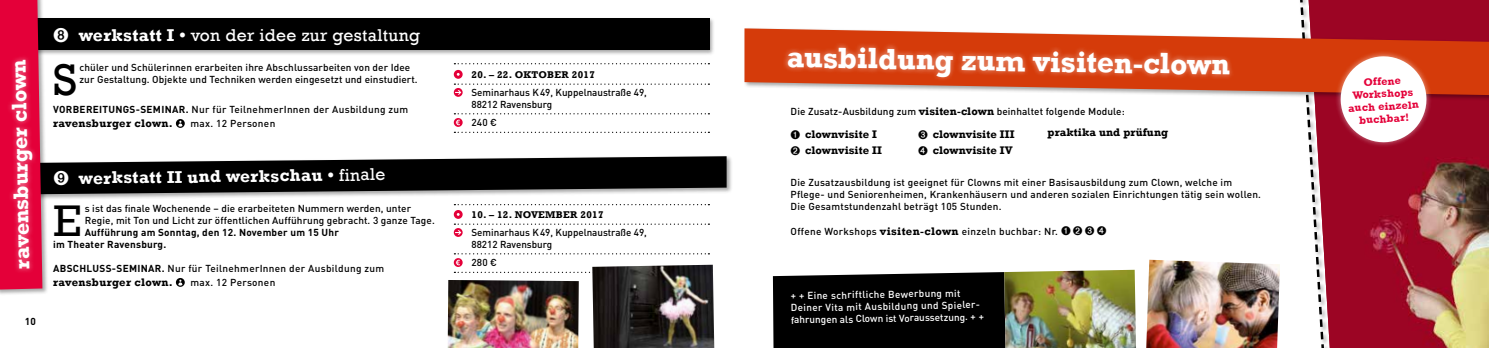
<style>
.page{position:relative;width:1489px;height:348px;background:#fff}
.page>*{position:absolute;margin:0;border:0;box-sizing:border-box;transform-origin:0 0}
.t1{font:45.38px "Rockwell";color:#000}
.t2{font:700 30px "Rockwell";color:#fff}
.t3{font:700 21.5px "Rockwell";color:#fff}
.t4{font:17.5px "Rockwell";letter-spacing:.02em;color:#fff}
.t5{font:700 17.5px "Rockwell";color:#fff}
.t6{font:700 11.25px/16.2px "Rockwell";letter-spacing:.01em;color:#000}
.t7{font:700 11.25px "Rockwell";letter-spacing:.03em;color:#000}
.t8{font:700 10.88px/12.5px "Rockwell";color:#e40039;text-align:center}
.t9{font:500 10px/12px "DIN";letter-spacing:.01em;color:#000}
.t10{font:500 10px "DIN";letter-spacing:.03em;color:#000}
.t11{font:500 10px/12px "DIN";color:#fff}
.t12{font:700 10px/12px "DIN";letter-spacing:.02em;color:#000}
.t13{font:700 10px "Rockwell";letter-spacing:.03em;color:#000}
.s1{font-weight:700}
.s2{font-weight:400}
.s3{font-family:"DIN Medium Alternate";font-weight:400}
.s4{font-family:"Rockwell";font-weight:700;font-size:11.25px}
</style>
<div class="page">
<img style="left:1331px;top:0;width:157px;height:347px">
<div style="left:1297px;top:0;width:34px;height:347px;background:#000;opacity:.35"></div>
<svg style="left:1297px;top:0;width:29px;height:347px"></svg>
<div style="left:0;top:16px;width:715px;height:40px;background:#000;opacity:.35"></div>
<div style="left:0;top:18px;width:709px;height:32px;background:#000"></div>
<svg style="left:454px;top:63px;width:255px;height:1px"></svg>
<svg style="left:454px;top:70px;width:255px;height:27px"></svg>
<svg style="left:454px;top:113px;width:255px;height:20px"></svg>
<svg style="left:176px;top:119px;width:9px;height:9px"></svg>
<div style="left:34px;top:154px;width:699px;height:46px;background:#000;opacity:.35"></div>
<svg style="left:49px;top:156px;width:677px;height:38px;background:#272727"></svg>
<svg style="left:176px;top:278px;width:9px;height:8px"></svg>
<svg style="left:454px;top:204px;width:255px;height:32px"></svg>
<div style="left:0;top:0;width:49px;height:295px;background:#000;opacity:.35"></div>
<svg style="left:0;top:0;width:42px;height:289px;background:#d81042"></svg>
<div style="left:6px;top:54px;width:32px;height:219px;background:#fff;opacity:.5"></div>
<img style="left:447px;top:280px;width:7px;height:67px">
<img style="left:454px;top:253px;width:256px;height:94px">
<img style="left:592px;top:264px;width:122px;height:83px">
<div style="left:743px;top:27px;width:745px;height:74px;background:#000;opacity:.35"></div>
<svg style="left:744px;top:28px;width:744px;height:67px;fill:#d53b0a"></svg>
<div style="left:782px;top:42px;width:453px;height:40px;background:#fff;opacity:.5"></div>
<div style="left:1334px;top:50px;width:98px;height:98px;background:#fff;opacity:.5"></div>
<svg style="left:1339px;top:55px;width:88px;height:88px"></svg>
<div style="left:772px;top:272px;width:232px;height:75px;background:#000"></div>
<img style="left:1004px;top:269px;width:131px;height:78px">
<img style="left:1146px;top:259px;width:133px;height:88px">
<h3 class="t3" style="left:9px;top:269px;width:211px;rotate:-91deg">ravensburger clown</h3>
<p class="t12" style="left:25px;top:314px;width:13px">10</p>
<h3 class="t4" style="left:53px;top:25px;width:368px">➑ <span class="s1">werkstatt I •</span> von der idee zur gestaltung</h3>
<h1 class="t1" style="left:53px;top:54px;width:26px">S</h1>
<p class="t9" style="left:79px;top:61px;width:340px">chüler und Schülerinnen erarbeiten ihre Abschlussarbeiten von der Idee zur Gestaltung. Objekte und Techniken werden eingesetzt und einstudiert.</p>
<p class="t10" style="left:53px;top:103px;width:356px"><span class="s1">VORBEREITUNGS-SEMINAR.</span> Nur für TeilnehmerInnen der Ausbildung zum</p>
<p class="t7" style="left:53px;top:116px;width:121px">ravensburger clown.</p>
<p class="t10" style="left:190px;top:117px;width:86px">max. 12 Personen</p>
<h3 class="t5" style="left:53px;top:168px;width:334px;rotate:-1deg">➒ werkstatt II und werkschau • <span class="s2">finale</span></h3>
<h1 class="t1" style="left:53px;top:194px;width:30px">E</h1>
<p class="t9" style="left:85px;top:202px;width:351px">s ist das finale Wochenende – die erarbeiteten Nummern werden, unter<br>Regie, mit Ton und Licht zur öffentlichen Aufführung gebracht. 3 ganze Tage.</p>
<p class="t12" style="left:53px;top:226px;width:287px;text-indent:32px">Aufführung am Sonntag, den 12. November um 15 Uhr im Theater Ravensburg.</p>
<p class="t10" style="left:53px;top:262px;width:332px"><span class="s1">ABSCHLUSS-SEMINAR.</span> Nur für TeilnehmerInnen der Ausbildung zum</p>
<p class="t7" style="left:53px;top:275px;width:121px">ravensburger clown.</p>
<p class="t10" style="left:190px;top:276px;width:86px">max. 12 Personen</p>
<p class="t13" style="left:471px;top:69px;width:125px">20. – 22. OKTOBER 2017</p>
<p class="t9" style="left:471px;top:86px;width:177px">Seminarhaus K49, Kuppelnaustraße 49,<br>88212 Ravensburg</p>
<p class="t9" style="left:471px;top:116px;width:27px">240 <span class="s3">€</span></p>
<p class="t13" style="left:471px;top:208px;width:134px">10. – 12. NOVEMBER 2017</p>
<p class="t9" style="left:471px;top:226px;width:177px">Seminarhaus K49, Kuppelnaustraße 49,<br>88212 Ravensburg</p>
<p class="t9" style="left:471px;top:256px;width:27px">280 <span class="s3">€</span></p>
<h2 class="t2" style="left:787px;top:39px;width:445px;rotate:1deg">ausbildung zum visiten-clown</h2>
<p class="t9" style="left:790px;top:105px;width:335px">Die Zusatz-Ausbildung zum <span class="s4">visiten-clown</span> beinhaltet folgende Module:</p>
<p class="t6" style="left:790px;top:126px;width:93px">➊ clownvisite I<br>➋ clownvisite II</p>
<p class="t6" style="left:918px;top:126px;width:98px">➌ clownvisite III<br>➍ clownvisite IV</p>
<p class="t6" style="left:1047px;top:124px;width:122px">praktika und prüfung</p>
<p class="t9" style="left:790px;top:176px;width:472px">Die Zusatzausbildung ist geeignet für Clowns mit einer Basisausbildung zum Clown, welche im<br>Pflege- und Seniorenheimen, Krankenhäusern und anderen sozialen Einrichtungen tätig sein wollen.<br>Die Gesamtstundenzahl beträgt 105 Stunden.</p>
<p class="t10" style="left:790px;top:224px;width:317px">Offene Workshops <span class="s4">visiten-clown</span> einzeln buchbar: Nr. ➊➋➌➍</p>
<p class="t11" style="left:790px;top:289px;width:194px;rotate:-1deg">+ + Eine schriftliche Bewerbung mit<br>Deiner Vita mit Ausbildung und Spieler&shy;fahrungen als Clown ist Voraussetzung. + +</p>
<p class="t8" style="left:1346px;top:77px;width:72px;rotate:-3deg">Offene<br>Workshops auch einzeln buchbar!</p>
</div>
